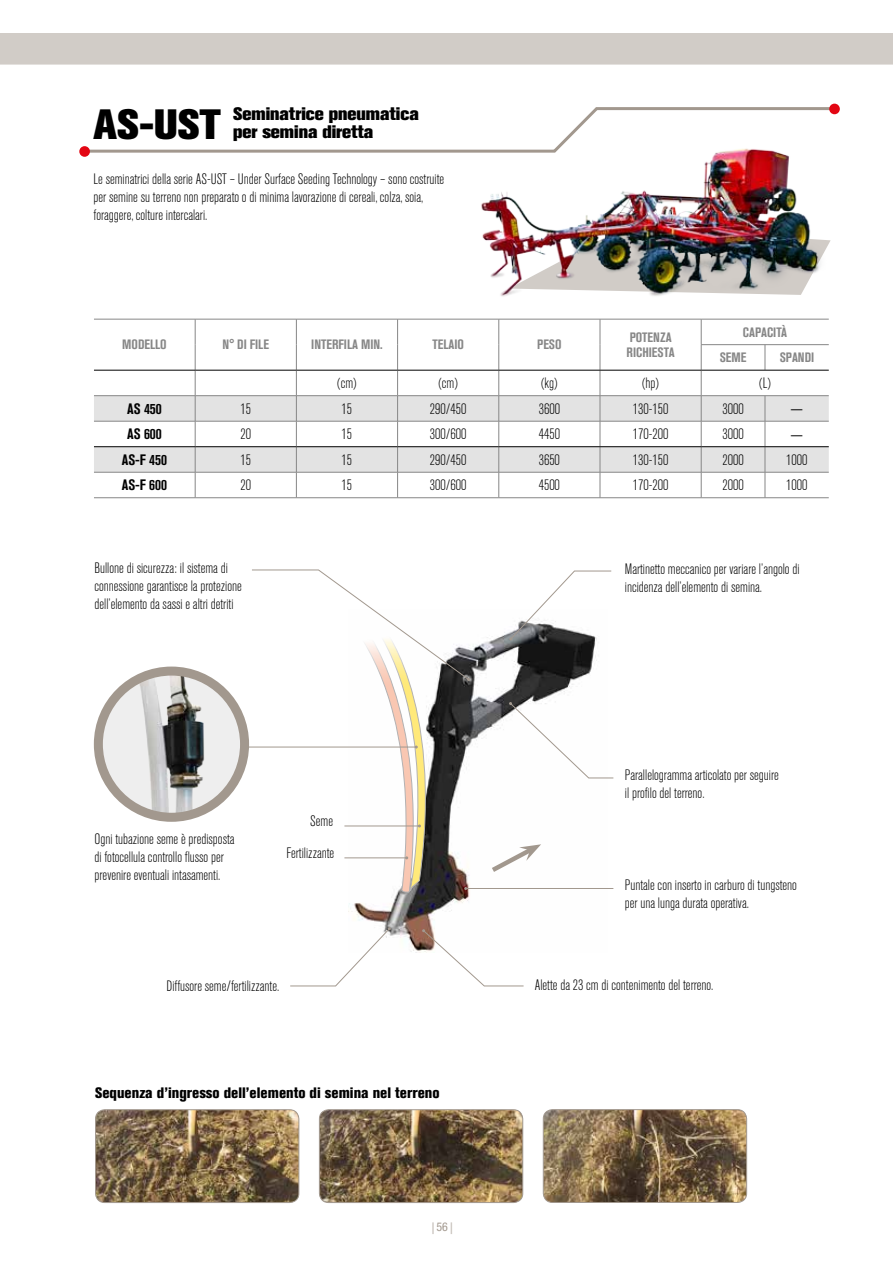
<style>
.page{position:relative;width:893px;height:1263px;background:#fff}
.page>*{position:absolute;margin:0;border:0;box-sizing:border-box;transform-origin:0 0}
.t1{font:42px "Akzidenz Grotesk BQ X Bold Alt";color:#000}
.t2{font:800 18px/18px "Akzidenz Grotesk BQ";color:#000}
.t3{font:300 condensed 15px/18px "Akzidenz Grotesk BQ";color:#000}
.t4{font:15px "Akzidenz Grotesk BQ X Bd Cnd Alt";color:#000}
.t5{font:15px "Akzidenz Grotesk BQ Bd Cnd Alt";color:#000}
.t6{font:15px "Century Gothic";color:#000}
.t7{font:13.5px/15px "Akzidenz Grotesk BQ Bd Cnd Alt";color:#878787}
.t8{font:condensed 12px "Helvetica Neue LT Std";color:#a2988e}
</style>
<div class="page">
<svg style="left:432px;top:1222px;width:2px;height:12px"></svg>
<svg style="left:451px;top:1222px;width:1px;height:12px"></svg>
<img style="left:349px;top:632px;width:248px;height:320px">
<div style="left:0;top:33px;width:893px;height:31px;background:#d1ccc7"></div>
<img style="left:98px;top:676px;width:145px;height:141px">
<div style="left:94px;top:666px;width:155px;height:156px;border:9px solid #a2988e;border-radius:50%"></div>
<svg style="left:487px;top:844px;width:54px;height:32px"></svg>
<svg style="left:509px;top:702px;width:105px;height:77px"></svg>
<hr style="left:466px;top:888px;width:147px;height:1px;background:#a2988e">
<svg style="left:509px;top:570px;width:103px;height:70px"></svg>
<svg style="left:290px;top:927px;width:101px;height:60px"></svg>
<svg style="left:422px;top:929px;width:102px;height:58px"></svg>
<img style="left:97px;top:1111px;width:202px;height:91px">
<div style="left:95px;top:1109px;width:204px;height:94px;border:1px solid #a2988e;border-radius:9px"></div>
<img style="left:319px;top:1111px;width:204px;height:91px">
<div style="left:319px;top:1109px;width:204px;height:94px;border:1px solid #a2988e;border-radius:9px"></div>
<img style="left:543px;top:1111px;width:204px;height:91px">
<div style="left:543px;top:1109px;width:204px;height:94px;border:1px solid #a2988e;border-radius:9px"></div>
<img style="left:481px;top:154px;width:316px;height:143px">
<svg style="left:80px;top:106px;width:758px;height:48px"></svg>
<div style="left:79px;top:146px;width:11px;height:11px;background:#e30613;border-radius:50%"></div>
<div style="left:829px;top:104px;width:11px;height:10px;background:#e30613;border-radius:50%"></div>
<hr style="left:248px;top:747px;width:168px;height:1px;background:#a2988e">
<svg style="left:251px;top:569px;width:219px;height:329px"></svg>
<svg style="left:94px;top:396px;width:415px;height:76px;fill:#e3e3e3"></svg>
<hr style="left:94px;top:319px;width:101px;height:1px;background:#878787">
<hr style="left:195px;top:319px;width:101px;height:1px;background:#878787">
<hr style="left:296px;top:319px;width:102px;height:1px;background:#878787">
<hr style="left:398px;top:319px;width:101px;height:1px;background:#878787">
<hr style="left:499px;top:319px;width:101px;height:1px;background:#878787">
<hr style="left:94px;top:395px;width:101px;height:1px;background:#878787">
<hr style="left:195px;top:395px;width:101px;height:1px;background:#878787">
<hr style="left:296px;top:395px;width:102px;height:1px;background:#878787">
<hr style="left:398px;top:395px;width:101px;height:1px;background:#878787">
<hr style="left:499px;top:395px;width:101px;height:1px;background:#878787">
<svg style="left:195px;top:319px;width:1px;height:178px"></svg>
<svg style="left:296px;top:319px;width:1px;height:178px"></svg>
<svg style="left:397px;top:319px;width:1px;height:178px"></svg>
<svg style="left:499px;top:319px;width:1px;height:178px"></svg>
<img style="left:509px;top:205px;width:322px;height:292px">
<hr style="left:94px;top:421px;width:101px;height:1px;background:#878787">
<hr style="left:195px;top:421px;width:101px;height:1px;background:#878787">
<hr style="left:296px;top:421px;width:102px;height:1px;background:#878787">
<hr style="left:398px;top:421px;width:101px;height:1px;background:#878787">
<hr style="left:499px;top:421px;width:101px;height:1px;background:#878787">
<hr style="left:600px;top:421px;width:101px;height:1px;background:#878787">
<hr style="left:701px;top:421px;width:64px;height:1px;background:#878787">
<hr style="left:765px;top:421px;width:64px;height:1px;background:#878787">
<hr style="left:94px;top:472px;width:101px;height:1px;background:#878787">
<hr style="left:195px;top:472px;width:101px;height:1px;background:#878787">
<hr style="left:296px;top:472px;width:102px;height:1px;background:#878787">
<hr style="left:398px;top:472px;width:101px;height:1px;background:#878787">
<hr style="left:499px;top:472px;width:101px;height:1px;background:#878787">
<hr style="left:600px;top:472px;width:101px;height:1px;background:#878787">
<hr style="left:701px;top:472px;width:64px;height:1px;background:#878787">
<hr style="left:765px;top:472px;width:64px;height:1px;background:#878787">
<hr style="left:94px;top:497px;width:101px;height:1px;background:#878787">
<hr style="left:195px;top:497px;width:101px;height:1px;background:#878787">
<hr style="left:296px;top:497px;width:102px;height:1px;background:#878787">
<hr style="left:398px;top:497px;width:101px;height:1px;background:#878787">
<hr style="left:499px;top:497px;width:101px;height:1px;background:#878787">
<hr style="left:600px;top:497px;width:101px;height:1px;background:#878787">
<hr style="left:701px;top:497px;width:64px;height:1px;background:#878787">
<hr style="left:765px;top:497px;width:64px;height:1px;background:#878787">
<hr style="left:94px;top:370px;width:101px;height:1px;background:#000">
<hr style="left:195px;top:370px;width:101px;height:1px;background:#000">
<hr style="left:296px;top:370px;width:102px;height:1px;background:#000">
<hr style="left:398px;top:370px;width:101px;height:1px;background:#000">
<hr style="left:499px;top:370px;width:101px;height:1px;background:#000">
<hr style="left:600px;top:370px;width:101px;height:1px;background:#000">
<hr style="left:701px;top:370px;width:64px;height:1px;background:#000">
<hr style="left:765px;top:370px;width:64px;height:1px;background:#000">
<hr style="left:94px;top:446px;width:101px;height:1px;background:#000">
<hr style="left:195px;top:446px;width:101px;height:1px;background:#000">
<hr style="left:296px;top:446px;width:102px;height:1px;background:#000">
<hr style="left:398px;top:446px;width:101px;height:1px;background:#000">
<hr style="left:499px;top:446px;width:101px;height:1px;background:#000">
<hr style="left:600px;top:446px;width:101px;height:1px;background:#000">
<hr style="left:701px;top:446px;width:64px;height:1px;background:#000">
<hr style="left:765px;top:446px;width:64px;height:1px;background:#000">
<h1 class="t1" style="left:94px;top:100px;width:129px">AS-UST</h1>
<p class="t2" style="left:233px;top:105px;width:187px">Seminatrice pneumatica per semina diretta</p>
<p class="t3" style="left:94px;top:170px;width:352px">Le seminatrici della serie AS-UST – Under Surface Seeding Technology – sono costruite per semine su terreno non preparato o di minima lavorazione di cereali, colza, soia, foraggere, colture intercalari.</p>
<p class="t7" style="left:122px;top:337px;width:46px">MODELLO</p>
<p class="t7" style="left:223px;top:337px;width:48px">N° DI FILE</p>
<p class="t7" style="left:311px;top:337px;width:73px">INTERFILA MIN.</p>
<p class="t7" style="left:432px;top:337px;width:33px">TELAIO</p>
<p class="t7" style="left:537px;top:337px;width:26px">PESO</p>
<p class="t7" style="left:627px;top:330px;width:49px">POTENZA<br>RICHIESTA</p>
<p class="t7" style="left:720px;top:319px;width:69px;line-height:25.3px;text-indent:23px">CAPACITÀ<br>SEME</p>
<p class="t7" style="left:780px;top:350px;width:36px">SPANDI</p>
<p class="t3" style="left:337px;top:374px;width:21px">(cm)</p>
<p class="t3" style="left:438px;top:374px;width:21px">(cm)</p>
<p class="t3" style="left:541px;top:374px;width:18px">(kg)</p>
<p class="t3" style="left:642px;top:374px;width:18px">(hp)</p>
<p class="t3" style="left:759px;top:374px;width:13px">(L)</p>
<p class="t5" style="left:127px;top:400px;width:36px">AS 450</p>
<p class="t3" style="left:240px;top:400px;width:12px">15</p>
<p class="t3" style="left:342px;top:400px;width:12px">15</p>
<p class="t3" style="left:430px;top:400px;width:38px">290/450</p>
<p class="t3" style="left:539px;top:400px;width:23px">3600</p>
<p class="t3" style="left:633px;top:400px;width:37px">130-150</p>
<p class="t3" style="left:722px;top:400px;width:23px">3000</p>
<p class="t6" style="left:791px;top:398px;width:13px">―</p>
<p class="t5" style="left:127px;top:425px;width:36px">AS 600</p>
<p class="t3" style="left:240px;top:425px;width:12px">20</p>
<p class="t3" style="left:342px;top:425px;width:12px">15</p>
<p class="t3" style="left:430px;top:425px;width:38px">300/600</p>
<p class="t3" style="left:539px;top:425px;width:23px">4450</p>
<p class="t3" style="left:633px;top:425px;width:37px">170-200</p>
<p class="t3" style="left:722px;top:425px;width:23px">3000</p>
<p class="t6" style="left:791px;top:424px;width:13px">―</p>
<p class="t5" style="left:122px;top:451px;width:47px">AS-F 450</p>
<p class="t3" style="left:240px;top:451px;width:12px">15</p>
<p class="t3" style="left:342px;top:451px;width:12px">15</p>
<p class="t3" style="left:430px;top:451px;width:38px">290/450</p>
<p class="t3" style="left:539px;top:451px;width:23px">3650</p>
<p class="t3" style="left:633px;top:451px;width:37px">130-150</p>
<p class="t3" style="left:722px;top:451px;width:23px">2000</p>
<p class="t3" style="left:786px;top:451px;width:23px">1000</p>
<p class="t5" style="left:122px;top:476px;width:47px">AS-F 600</p>
<p class="t3" style="left:240px;top:477px;width:12px">20</p>
<p class="t3" style="left:342px;top:477px;width:12px">15</p>
<p class="t3" style="left:430px;top:477px;width:38px">300/600</p>
<p class="t3" style="left:539px;top:477px;width:23px">4500</p>
<p class="t3" style="left:633px;top:477px;width:37px">170-200</p>
<p class="t3" style="left:722px;top:477px;width:23px">2000</p>
<p class="t3" style="left:786px;top:477px;width:23px">1000</p>
<p class="t3" style="left:95px;top:559px;width:149px">Bullone di sicurezza: il sistema di connessione garantisce la protezione dell’elemento da sassi e altri detriti</p>
<p class="t3" style="left:95px;top:830px;width:142px">Ogni tubazione seme è predisposta di fotocellula controllo flusso per prevenire eventuali intasamenti.</p>
<p class="t3" style="left:286px;top:806px;width:49px;line-height:32px;text-align:right">Seme<br>Fertilizzante</p>
<p class="t3" style="left:625px;top:560px;width:176px">Martinetto meccanico per variare l’angolo di incidenza dell’elemento di semina.</p>
<p class="t3" style="left:625px;top:767px;width:156px">Parallelogramma articolato per seguire il profilo del terreno.</p>
<p class="t3" style="left:625px;top:876px;width:174px">Puntale con inserto in carburo di tungsteno per una lunga durata operativa.</p>
<p class="t3" style="left:166px;top:977px;width:114px">Diffusore seme/fertilizzante.</p>
<p class="t3" style="left:535px;top:976px;width:180px">Alette da 23 cm di contenimento del terreno.</p>
<p class="t4" style="left:95px;top:1084px;width:346px">Sequenza d’ingresso dell’elemento di semina nel terreno</p>
<p class="t8" style="left:436px;top:1220px;width:13px">56</p>
</div>
